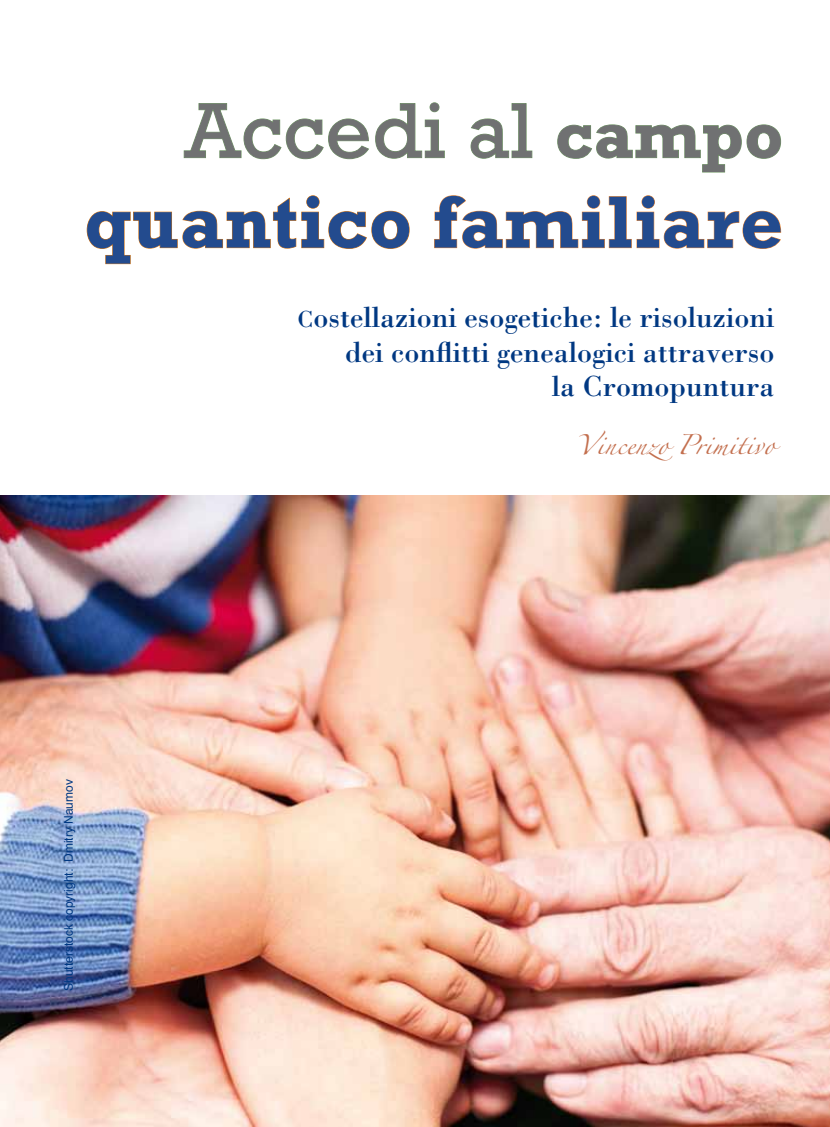
<style>
.page{position:relative;width:830px;height:1127px;background:#fff}
.page>*{position:absolute;margin:0;border:0;box-sizing:border-box;transform-origin:0 0}
.t1{font:79.5px "Rockwell";letter-spacing:.01em;color:#707172}
.t2{font:700 75px "Rockwell";letter-spacing:.01em;color:#234b8e}
.t3{font:30px/34.5px "Bodoni Std";color:#003882;text-align:right}
.t4{font:18px "Zapfino";color:#c36f4e}
.t5{font:12px "Helvetica";color:#003882}
.s1{font-weight:700;font-size:67.5px}
.s2{font-size:24px}
</style>
<div class="page">
<svg style="left:183px;top:102px;width:262px;height:57px"></svg>
<svg style="left:470px;top:103px;width:62px;height:56px"></svg>
<svg style="left:557px;top:124px;width:224px;height:49px"></svg>
<svg style="left:86px;top:195px;width:323px;height:69px"></svg>
<svg style="left:434px;top:195px;width:347px;height:54px"></svg>
<img style="left:0;top:495px;width:829px;height:632px">
<h1 class="t1" style="left:185px;top:85px;width:599px">Accedi al <span class="s1">campo</span></h1>
<h2 class="t2" style="left:84px;top:177px;width:699px">quantico familiare</h2>
<p class="t3" style="left:297px;top:299px;width:478px"><span class="s2">C</span>ostellazioni esogetiche: le risoluzioni dei conflitti genealogici attraverso<br>la Cromopuntura</p>
<p class="t4" style="left:576px;top:437px;width:199px">Vincenzo Primitivo</p>
<p class="t5" style="left:59px;top:991px;width:213px;rotate:-90deg">Shutterstock copyright: Dmitry Naumov</p>
</div>
